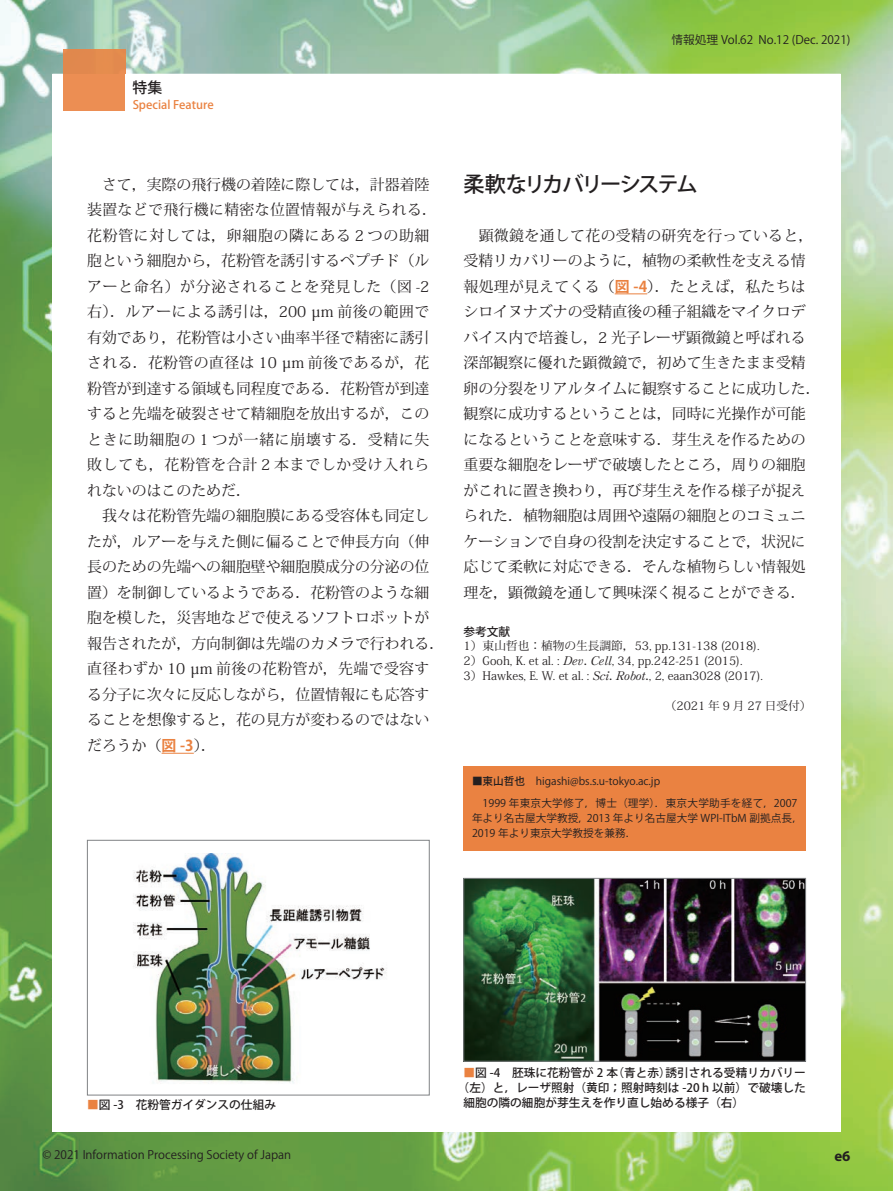
<style>
.page{position:relative;width:893px;height:1191px;background:#fff}
.page>*{position:absolute;margin:0;border:0;box-sizing:border-box;transform-origin:0 0}
.t1{font:500 21.3px "Koz Go Pr 6 N";letter-spacing:-.11em;color:#231f20}
.t2{font:14.85px/25.5px "Koz Min Pr 6 N";color:#231f20}
.t3{font:700 14.85px "Myriad Pro";color:#231f20}
.t4{font:500 14.85px "Koz Go Pr 6 N";color:#231f20}
.t5{font:11.7px/14.9px "Koz Min Pr 6 N";color:#231f20}
.t6{font:500 11.7px "Koz Go Pr 6 N";color:#231f20}
.t7{font:11.7px "Koz Go Pro";color:#231f20}
.t8{font:500 11.7px "Koz Go Pr 6 N";color:#ea8241}
.t9{font:10.65px/22.4px "Koz Go Std";color:#231f20}
.s1{font-family:"Koz Go Std";font-weight:700;color:#ea8241}
.s2{font-family:"M Ma Century";font-style:italic}
.s3{color:#ea8241}
.s4{font-family:"Koz Go Pr 6 N";font-weight:500}
</style>
<div class="page">
<img style="left:0;top:0;width:893px;height:1191px">
<div style="left:52px;top:74px;width:788px;height:1057px;background:#fff"></div>
<div style="left:64px;top:49px;width:61px;height:25px;background:#e2894e"></div>
<div style="left:64px;top:74px;width:61px;height:37px;background:#ec8e53"></div>
<hr style="left:162px;top:753px;width:32px;height:1px;background:#ea8241">
<hr style="left:615px;top:293px;width:32px;height:1px;background:#ea8241">
<img style="left:133px;top:854px;width:254px;height:229px">
<div style="left:87px;top:840px;width:342px;height:255px;border:1px solid #808285"></div>
<img style="left:465px;top:880px;width:339px;height:179px">
<div style="left:463px;top:878px;width:343px;height:183px;border:1px solid #808285"></div>
<div style="left:463px;top:766px;width:343px;height:84px;background:#ea8241"></div>
<p class="t4" style="left:133px;top:79px;width:31px">特集</p>
<p class="t8" style="left:133px;top:98px;width:83px">Special Feature</p>
<p class="t7" style="left:672px;top:32px;width:180px">情報処理 Vol.62 No.12 (Dec. 2021)</p>
<p class="t2" style="left:87px;top:172px;width:359px">　さて，実際の飛行機の着陸に際しては，計器着陸装置などで飛行機に精密な位置情報が与えられる．花粉管に対しては，卵細胞の隣にある 2 つの助細胞という細胞から，花粉管を誘引するペプチド（ルアーと命名）が分泌されることを発見した（図 -2右）．ルアーによる誘引は，200 µm 前後の範囲で有効であり，花粉管は小さい曲率半径で精密に誘引される．花粉管の直径は 10 µm 前後であるが，花粉管が到達する領域も同程度である．花粉管が到達すると先端を破裂させて精細胞を放出するが，このときに助細胞の 1 つが一緒に崩壊する．受精に失敗しても，花粉管を合計 2 本までしか受け入れられないのはこのためだ．<br>　我々は花粉管先端の細胞膜にある受容体も同定したが，ルアーを与えた側に偏ることで伸長方向（伸長のための先端への細胞壁や細胞膜成分の分泌の位置）を制御しているようである．花粉管のような細胞を模した，災害地などで使えるソフトロボットが報告されたが，方向制御は先端のカメラで行われる．直径わずか 10 µm 前後の花粉管が，先端で受容する分子に次々に反応しながら，位置情報にも応答することを想像すると，花の見方が変わるのではないだろうか（ <span class="s1">図 -3</span>）．</p>
<h1 class="t1" style="left:463px;top:172px;width:236px">柔軟なリカバリーシステム</h1>
<p class="t2" style="left:463px;top:223px;width:359px">　顕微鏡を通して花の受精の研究を行っていると，受精リカバリーのように，植物の柔軟性を支える情報処理が見えてくる（<span class="s1">図 -4</span>）．たとえば，私たちはシロイヌナズナの受精直後の種子組織をマイクロデバイス内で培養し，2 光子レーザ顕微鏡と呼ばれる深部観察に優れた顕微鏡で，初めて生きたまま受精卵の分裂をリアルタイムに観察することに成功した．観察に成功するということは，同時に光操作が可能になるということを意味する．芽生えを作るための重要な細胞をレーザで破壊したところ，周りの細胞がこれに置き換わり，再び芽生えを作る様子が捉えられた．植物細胞は周囲や遠隔の細胞とのコミュニケーションで自身の役割を決定することで，状況に応じて柔軟に対応できる．そんな植物らしい情報処理を，顕微鏡を通して興味深く視ることができる．</p>
<p class="t6" style="left:463px;top:624px;width:48px">参考文献</p>
<p class="t5" style="left:463px;top:639px;width:301px">1）東山哲也：植物の生長調節，53, pp.131-138 (2018).<br>2）Gooh, K. et al. : <span class="s2">Dev. Cell</span>, 34, pp.242-251 (2015).<br>3）Hawkes, E. W. et al. : <span class="s2">Sci. Robot.</span>, 2, eaan3028 (2017).</p>
<p class="t5" style="left:665px;top:698px;width:148px">（2021 年 9 月 27 日受付）</p>
<p class="t6" style="left:87px;top:1097px;width:190px"><span class="s3">■</span>図 -3　花粉管ガイダンスの仕組み</p>
<p class="t7" style="left:43px;top:1146px;width:250px">© 2021 Information Processing Society of Japan</p>
<p class="t9" style="left:472px;top:770px;width:327px"><span class="s4">■東山哲也</span>　higashi@bs.s.u-tokyo.ac.jp<br>　1999 年東京大学修了，博士（理学）．東京大学助手を経て，2007</p>
<p class="t9" style="left:472px;top:811px;width:332px;line-height:14.9px">年より名古屋大学教授，2013 年より名古屋大学 WPI-ITbM 副拠点長，<br>2019 年より東京大学教授を兼務．</p>
<p class="t6" style="left:463px;top:1066px;width:344px"><span class="s3">■</span> 図 -4　胚珠に花粉管が 2 本（青と赤）誘引される受精リカバリー</p>
<p class="t6" style="left:458px;top:1080px;width:350px">（左）と，レーザ照射（黄印；照射時刻は -20 h 以前）で破壊した</p>
<p class="t6" style="left:463px;top:1095px;width:282px">細胞の隣の細胞が芽生えを作り直し始める様子（右）</p>
<p class="t3" style="left:834px;top:1146px;width:18px">e6</p>
</div>
